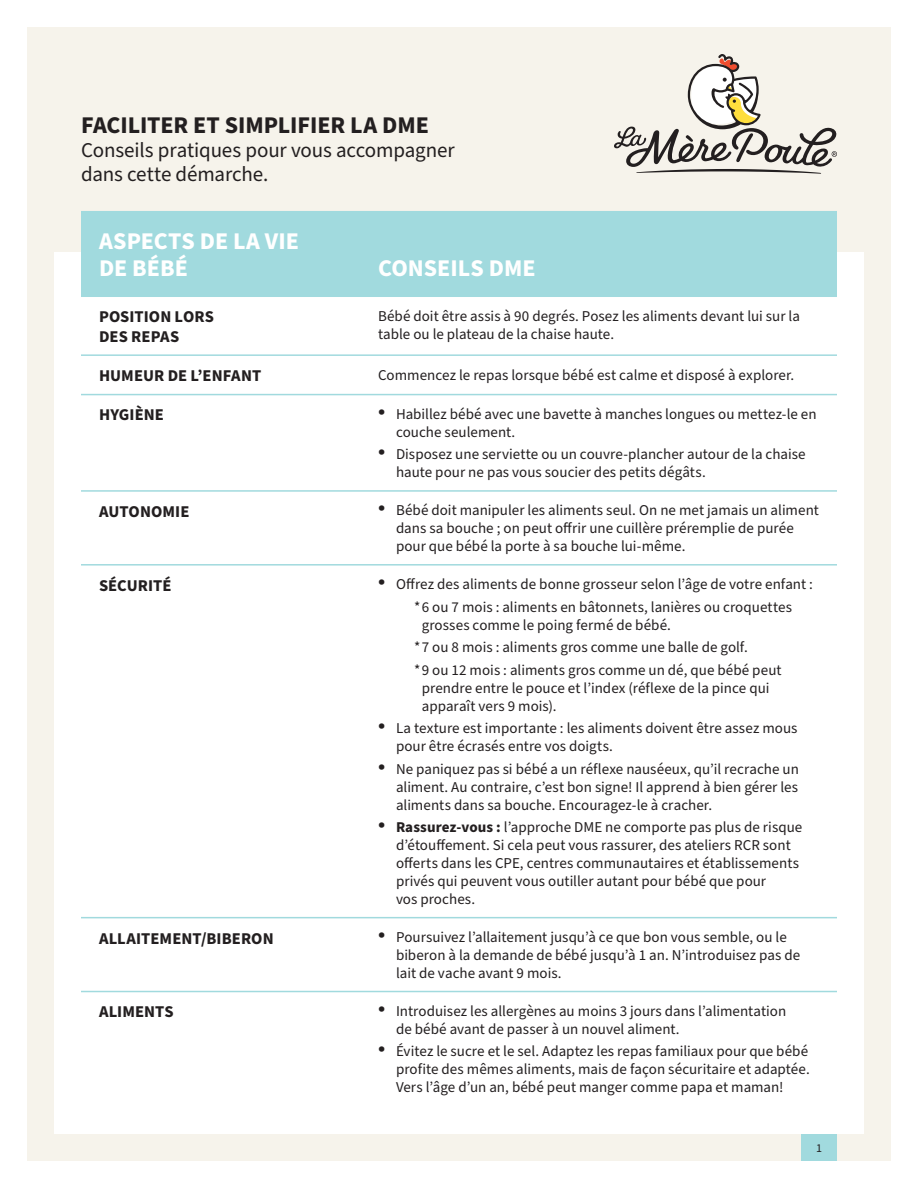
<style>
.page{position:relative;width:918px;height:1188px;background:#fff}
.page>*{position:absolute;margin:0;border:0;box-sizing:border-box;transform-origin:0 0}
._2-Table_Heads{font:700 24px/27px "Source Sans Pro";color:#fff}
._2-Main_subs{font:700 24px "Source Sans Pro";color:#231f20}
._3-Subs{font:21px/24px "Source Sans Pro";letter-spacing:-.005em;color:#231f20}
._2a-Table_Run-ins{font:700 16.5px/19.5px "Source Sans Pro";letter-spacing:.005em;color:#231f20}
._3-Table_Body{font:15px/18px "Source Sans Pro";letter-spacing:.005em;color:#231f20}
.t1{font:12px "Source Sans Pro";color:#231f20}
.s1{font-weight:700}
</style>
<div class="page">
<div style="left:27px;top:27px;width:864px;height:1134px;background:#f6f3eb"></div>
<div style="left:54px;top:252px;width:810px;height:882px;background:#fff"></div>
<div style="left:801px;top:1134px;width:36px;height:27px;background:#a1dade"></div>
<div style="left:81px;top:211px;width:756px;height:86px;background:#a1dade"></div>
<svg style="left:81px;top:393px;width:756px;height:600px"></svg>
<hr style="left:81px;top:490px;width:243px;height:2px;background:#a1dade">
<hr style="left:324px;top:490px;width:513px;height:2px;background:#a1dade">
<hr style="left:81px;top:564px;width:243px;height:2px;background:#a1dade">
<hr style="left:324px;top:564px;width:513px;height:2px;background:#a1dade">
<hr style="left:81px;top:917px;width:243px;height:1px;background:#a1dade">
<hr style="left:324px;top:917px;width:513px;height:1px;background:#a1dade">
<hr style="left:81px;top:991px;width:243px;height:1px;background:#a1dade">
<hr style="left:324px;top:991px;width:513px;height:1px;background:#a1dade">
<hr style="left:324px;top:354px;width:513px;height:2px;background:#a1dade">
<hr style="left:81px;top:354px;width:243px;height:2px;background:#a1dade">
<hr style="left:81px;top:394px;width:243px;height:1px;background:#a1dade">
<hr style="left:324px;top:394px;width:513px;height:1px;background:#a1dade">
<svg style="left:614px;top:54px;width:223px;height:120px"></svg>
<p class="_2-Main_subs" style="left:81px;top:108px;width:349px">FACILITER ET SIMPLIFIER LA DME</p>
<p class="_3-Subs" style="left:81px;top:138px;width:375px">Conseils pratiques pour vous accompagner dans cette démarche.</p>
<p class="_2-Table_Heads" style="left:99px;top:228px;width:202px">ASPECTS DE LA VIE<br>DE BÉBÉ</p>
<p class="_2-Table_Heads" style="left:378px;top:255px;width:159px">CONSEILS DME</p>
<p class="_2a-Table_Run-ins" style="left:99px;top:307px;width:117px">POSITION LORS<br>DES REPAS</p>
<p class="_3-Table_Body" style="left:378px;top:307px;width:423px">Bébé doit être assis à 90 degrés. Posez les aliments devant lui sur la table ou le plateau de la chaise haute.</p>
<p class="_2a-Table_Run-ins" style="left:99px;top:366px;width:164px">HUMEUR DE L’ENFANT</p>
<p class="_3-Table_Body" style="left:378px;top:366px;width:418px">Commencez le repas lorsque bébé est calme et disposé à explorer.</p>
<p class="_2a-Table_Run-ins" style="left:99px;top:406px;width:67px">HYGIÈNE</p>
<p class="_3-Table_Body" style="left:396px;top:405px;width:422px;text-indent:-18px"><sup>●</sup> Habillez bébé avec une bavette à manches longues ou mettez-le en couche seulement.</p>
<p class="_3-Table_Body" style="left:396px;top:446px;width:411px;text-indent:-18px"><sup>●</sup> Disposez une serviette ou un couvre-plancher autour de la chaise haute pour ne pas vous soucier des petits dégâts.</p>
<p class="_2a-Table_Run-ins" style="left:99px;top:502px;width:92px">AUTONOMIE</p>
<p class="_3-Table_Body" style="left:396px;top:502px;width:424px;text-indent:-18px"><sup>●</sup> Bébé doit manipuler les aliments seul. On ne met jamais un aliment dans sa bouche ; on peut offrir une cuillère préremplie de purée pour que bébé la porte à sa bouche lui-même.</p>
<p class="_2a-Table_Run-ins" style="left:99px;top:576px;width:74px">SÉCURITÉ</p>
<p class="_3-Table_Body" style="left:378px;top:576px;width:436px"><sup>●</sup> Offrez des aliments de bonne grosseur selon l’âge de votre enfant :</p>
<p class="_3-Table_Body" style="left:422px;top:598px;width:372px;text-indent:-8px">* 6 ou 7 mois : aliments en bâtonnets, lanières ou croquettes grosses comme le poing fermé de bébé.</p>
<p class="_3-Table_Body" style="left:414px;top:639px;width:335px">* 7 ou 8 mois : aliments gros comme une balle de golf.</p>
<p class="_3-Table_Body" style="left:422px;top:661px;width:361px;text-indent:-8px">* 9 ou 12 mois : aliments gros comme un dé, que bébé peut prendre entre le pouce et l’index (réflexe de la pince qui apparaît vers 9 mois).</p>
<p class="_3-Table_Body" style="left:396px;top:720px;width:403px;text-indent:-18px"><sup>●</sup> La texture est importante : les aliments doivent être assez mous pour être écrasés entre vos doigts.</p>
<p class="_3-Table_Body" style="left:396px;top:760px;width:404px;text-align:justify;text-indent:-18px"><sup>●</sup> Ne paniquez pas si bébé a un réflexe nauséeux, qu’il recrache un aliment. Au contraire, c’est bon signe! Il apprend à bien gérer les aliments dans sa bouche. Encouragez-le à cracher.</p>
<p class="_3-Table_Body" style="left:396px;top:819px;width:408px;text-indent:-18px"><sup>●</sup> <span class="s1">Rassurez-vous :</span> l’approche DME ne comporte pas plus de risque d’étouffement. Si cela peut vous rassurer, des ateliers RCR sont offerts dans les CPE, centres communautaires et établissements privés qui peuvent vous outiller autant pour bébé que pour<br>vos proches.</p>
<p class="_2a-Table_Run-ins" style="left:99px;top:929px;width:176px">ALLAITEMENT/BIBERON</p>
<p class="_3-Table_Body" style="left:396px;top:929px;width:406px;text-indent:-18px"><sup>●</sup> Poursuivez l’allaitement jusqu’à ce que bon vous semble, ou le biberon à la demande de bébé jusqu’à 1 an. N’introduisez pas de lait de vache avant 9 mois.</p>
<p class="_2a-Table_Run-ins" style="left:99px;top:1003px;width:76px">ALIMENTS</p>
<p class="_3-Table_Body" style="left:396px;top:1002px;width:392px;text-indent:-18px"><sup>●</sup> Introduisez les allergènes au moins 3 jours dans l’alimentation de bébé avant de passer à un nouvel aliment.</p>
<p class="_3-Table_Body" style="left:396px;top:1043px;width:415px;text-align:justify;text-indent:-18px"><sup>●</sup> Évitez le sucre et le sel. Adaptez les repas familiaux pour que bébé profite des mêmes aliments, mais de façon sécuritaire et adaptée.<br>Vers l’âge d’un an, bébé peut manger comme papa et maman!</p>
<p class="t1" style="left:816px;top:1140px;width:7px">41</p>
</div>
